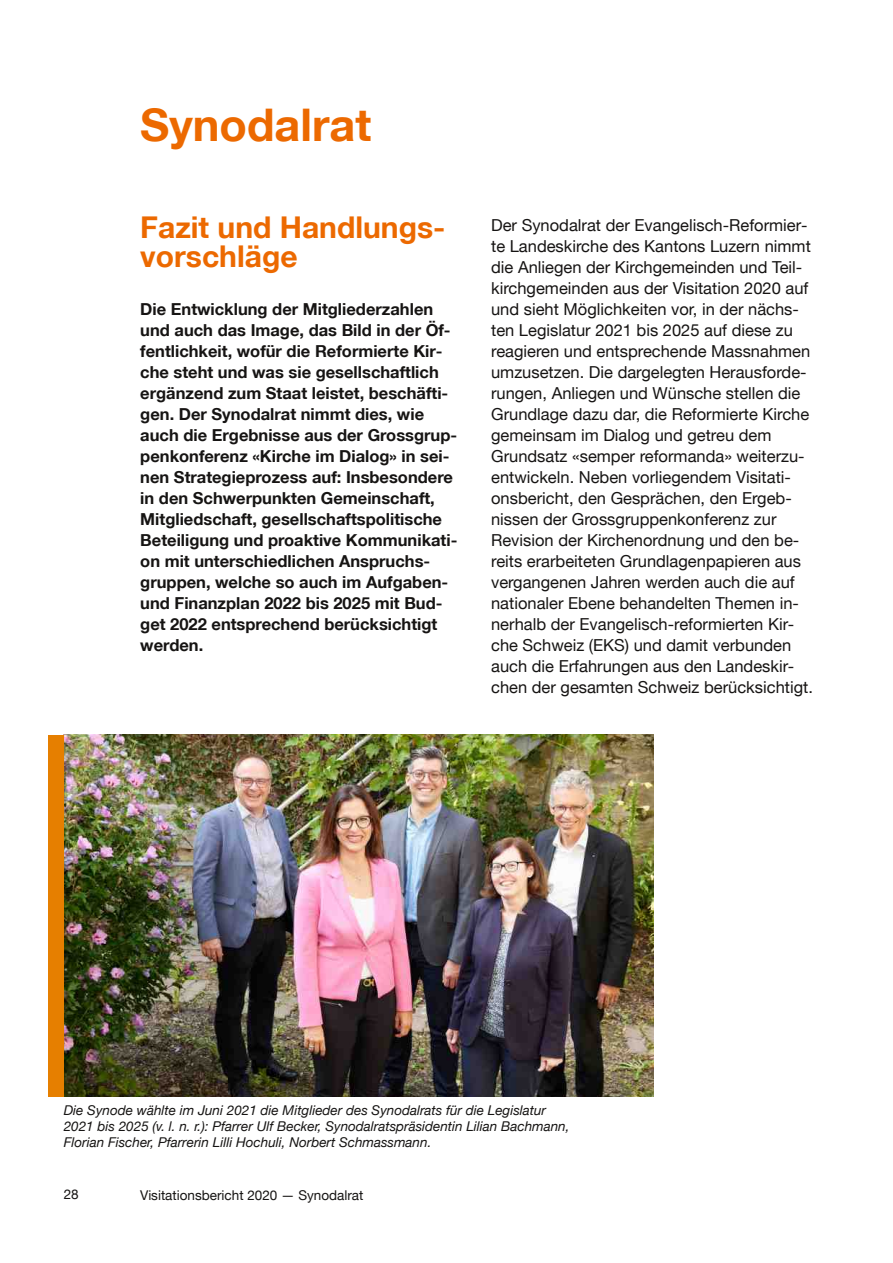
<style>
.page{position:relative;width:893px;height:1263px;background:#fff}
.page>*{position:absolute;margin:0;border:0;box-sizing:border-box;transform-origin:0 0}
.t1{font:700 45px "Helvetica Neue LT";color:#ec6900}
.t2{font:700 30px/29px "Helvetica Neue LT";color:#ec6900}
.t3{font:16.5px/21px "Helvetica Neue LT";color:#161413}
.t4{font:700 16.5px/21px "Helvetica Neue LT";color:#161413}
.t5{font:italic 13.5px/15.8px "Helvetica Neue LT";color:#161413}
.t6{font:13.5px "Helvetica Neue LT";color:#161413}
</style>
<div class="page">
<img style="left:64px;top:735px;width:590px;height:361px">
<div style="left:48px;top:735px;width:16px;height:361px;background:#e67f00"></div>
<h1 class="t1" style="left:140px;top:109px;width:232px">Synodalrat</h1>
<h2 class="t2" style="left:140px;top:216px;width:307px">Fazit und Handlungs&shy;vorschläge</h2>
<p class="t4" style="left:140px;top:300px;width:319px">Die Entwicklung der Mitgliederzahlen und auch das Image, das Bild in der Öf&shy;fentlichkeit, wofür die Reformierte Kir&shy;che steht und was sie gesellschaftlich ergänzend zum Staat leistet, beschäfti&shy;gen. Der Synodalrat nimmt dies, wie auch die Ergebnisse aus der Grossgrup&shy;penkonferenz «Kirche im Dialog» in sei&shy;nen Strategieprozess auf: Insbesondere in den Schwerpunkten Gemeinschaft, Mitgliedschaft, gesellschaftspolitische Beteiligung und proaktive Kommunikati&shy;on mit unterschiedlichen Anspruchs&shy;gruppen, welche so auch im Aufgaben&shy;und Finanzplan 2022 bis 2025 mit Bud&shy;get 2022 entsprechend berücksichtigt werden.</p>
<p class="t3" style="left:491px;top:216px;width:323px">Der Synodalrat der Evangelisch-Reformier&shy;te Landeskirche des Kantons Luzern nimmt die Anliegen der Kirchgemeinden und Teil&shy;kirchgemeinden aus der Visitation 2020 auf und sieht Möglichkeiten vor, in der nächs&shy;ten Legislatur 2021 bis 2025 auf diese zu reagieren und entsprechende Massnahmen umzusetzen. Die dargelegten Herausforde&shy;rungen, Anliegen und Wünsche stellen die Grundlage dazu dar, die Reformierte Kirche gemeinsam im Dialog und getreu dem Grundsatz «semper reformanda» weiterzu&shy;entwickeln. Neben vorliegendem Visitati&shy;onsbericht, den Gesprächen, den Ergeb&shy;nissen der Grossgruppenkonferenz zur Revision der Kirchenordnung und den be&shy;reits erarbeiteten Grundlagenpapieren aus vergangenen Jahren werden auch die auf nationaler Ebene behandelten Themen in&shy;nerhalb der Evangelisch-reformierten Kir&shy;che Schweiz (EKS) und damit verbunden auch die Erfahrungen aus den Landeskir&shy;chen der gesamten Schweiz berücksichtigt.</p>
<p class="t5" style="left:64px;top:1104px;width:507px">Die Synode wählte im Juni 2021 die Mitglieder des Synodalrats für die Legislatur<br>2021 bis 2025 (v. l. n. r.): Pfarrer Ulf Becker, Synodalratspräsidentin Lilian Bachmann,<br>Florian Fischer, Pfarrerin Lilli Hochuli, Norbert Schmassmann.</p>
<p class="t6" style="left:64px;top:1189px;width:17px">28</p>
<p class="t6" style="left:140px;top:1189px;width:225px">Visitationsbericht 2020 — Synodalrat</p>
</div>
